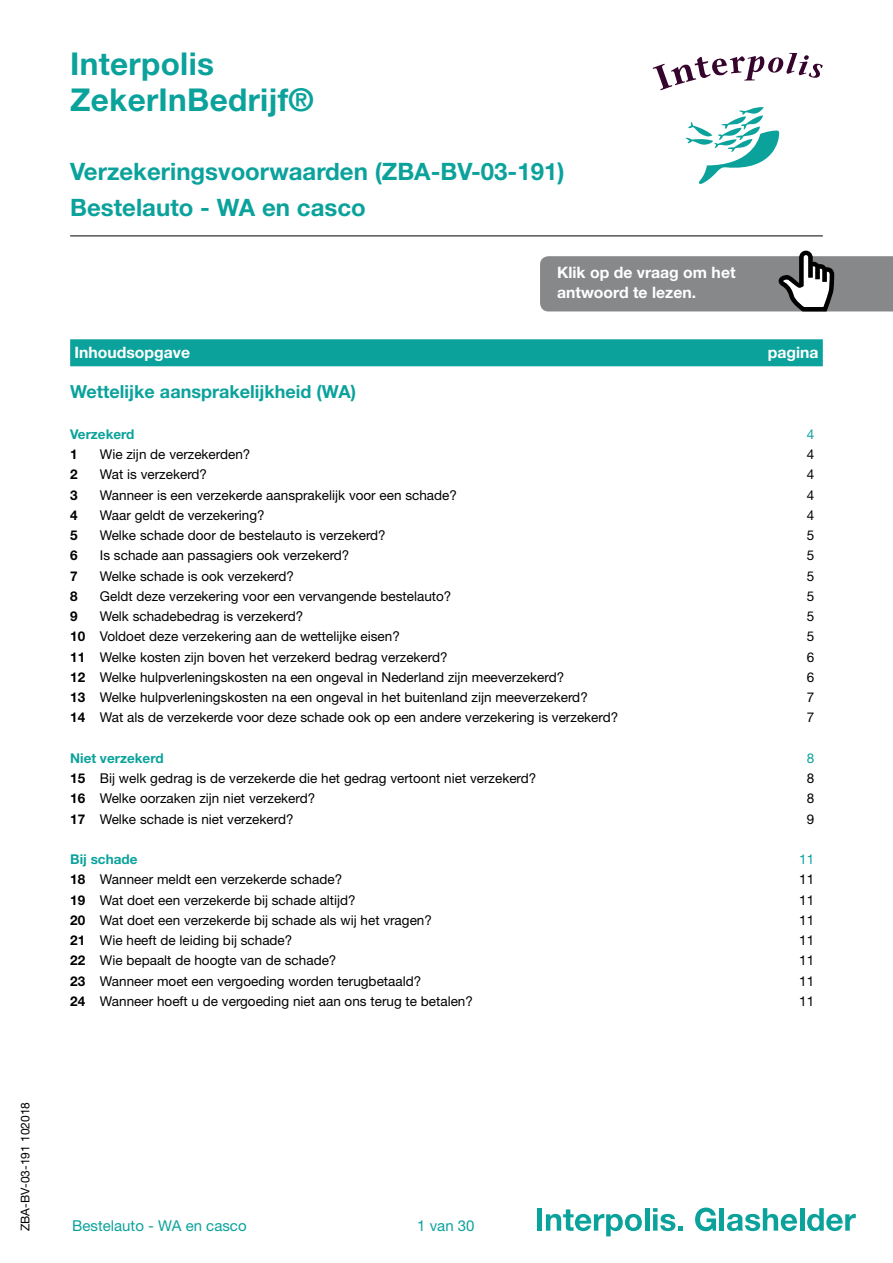
<style>
.page{position:relative;width:893px;height:1263px;background:#fff}
.page>*{position:absolute;margin:0;border:0;box-sizing:border-box;transform-origin:0 0}
.t1{font:700 31.5px/36px "Helvetica Neue LT Std";letter-spacing:.01em;color:#0ba29c}
.t2{font:700 24px/36px "Helvetica Neue LT Std";color:#0ba29c}
.t3{font:700 18px "Helvetica Neue LT Std";color:#0ba29c}
.t4{font:700 15.75px/20.2px "Helvetica Neue LT Std";color:#fff}
.t5{font:15px "Helvetica Neue LT Std";color:#0ba29c}
.t6{font:13.5px "Helvetica Neue LT Std";color:#000}
.t7{font:700 13.5px "Helvetica Neue LT Std";color:#0ba29c}
.t8{font:700 13.5px "Helvetica Neue LT Std";color:#000}
.t9{font:13.5px "Helvetica Neue LT Std";color:#0ba29c}
.t10{font:12px "Helvetica Neue LT Std";color:#000}
.s1{font-weight:700}
</style>
<div class="page">
<hr style="left:70px;top:236px;width:753px;height:1px;background:#000">
<div style="left:537px;top:1208px;width:5px;height:23px;background:#0ba29c"></div>
<svg style="left:546px;top:1209px;width:96px;height:27px"></svg>
<hr style="left:645px;top:1208px;width:4px;height:23px;background:#0ba29c">
<svg style="left:653px;top:1208px;width:30px;height:23px"></svg>
<svg style="left:695px;top:1207px;width:21px;height:24px"></svg>
<hr style="left:720px;top:1208px;width:4px;height:23px;background:#0ba29c">
<svg style="left:727px;top:1208px;width:70px;height:23px"></svg>
<hr style="left:800px;top:1208px;width:4px;height:23px;background:#0ba29c">
<svg style="left:807px;top:1208px;width:49px;height:23px"></svg>
<svg style="left:540px;top:251px;width:353px;height:60px;background:#909193"></svg>
<div style="left:70px;top:339px;width:753px;height:27px;background:#0ba29c"></div>
<svg style="left:653px;top:53px;width:170px;height:37px"></svg>
<svg style="left:685px;top:107px;width:95px;height:77px"></svg>
<p class="t10" style="left:18px;top:1231px;width:131px;rotate:-90deg">ZBA-BV-03-191 102018</p>
<h1 class="t1" style="left:70px;top:46px;width:245px">Interpolis<br>ZekerInBedrijf®</h1>
<h2 class="t2" style="left:70px;top:153px;width:496px">Verzekeringsvoorwaarden (ZBA-BV-03-191)<br>Bestelauto - WA en casco</h2>
<p class="t4" style="left:557px;top:262px;width:180px">Klik op de vraag om het antwoord te lezen.</p>
<p class="t4" style="left:74px;top:342px;width:117px">Inhoudsopgave</p>
<p class="t4" style="left:768px;top:342px;width:52px">pagina</p>
<h3 class="t3" style="left:70px;top:381px;width:288px">Wettelijke aansprakelijkheid (WA)</h3>
<p class="t7" style="left:70px;top:426px;width:66px">Verzekerd</p>
<p class="t9" style="left:807px;top:426px;width:9px">4</p>
<p class="t8" style="left:70px;top:446px;width:9px">1</p>
<p class="t6" style="left:100px;top:446px;width:152px">Wie zijn de verzekerden?</p>
<p class="t6" style="left:807px;top:446px;width:9px">4</p>
<p class="t8" style="left:70px;top:466px;width:9px">2</p>
<p class="t6" style="left:100px;top:466px;width:109px">Wat is verzekerd?</p>
<p class="t6" style="left:807px;top:466px;width:9px">4</p>
<p class="t8" style="left:70px;top:486px;width:9px">3</p>
<p class="t6" style="left:100px;top:487px;width:359px">Wanneer is een verzekerde aansprakelijk voor een schade?</p>
<p class="t6" style="left:807px;top:487px;width:9px">4</p>
<p class="t8" style="left:70px;top:507px;width:9px">4</p>
<p class="t6" style="left:100px;top:507px;width:166px">Waar geldt de verzekering?</p>
<p class="t6" style="left:807px;top:507px;width:9px">4</p>
<p class="t8" style="left:70px;top:527px;width:9px">5</p>
<p class="t6" style="left:100px;top:527px;width:287px">Welke schade door de bestelauto is verzekerd?</p>
<p class="t6" style="left:807px;top:527px;width:9px">5</p>
<p class="t8" style="left:70px;top:547px;width:9px">6</p>
<p class="t6" style="left:100px;top:547px;width:251px">Is schade aan passagiers ook verzekerd?</p>
<p class="t6" style="left:807px;top:547px;width:9px">5</p>
<p class="t8" style="left:70px;top:567px;width:9px">7</p>
<p class="t6" style="left:100px;top:568px;width:196px">Welke schade is ook verzekerd?</p>
<p class="t6" style="left:807px;top:568px;width:9px">5</p>
<p class="t8" style="left:70px;top:588px;width:9px">8</p>
<p class="t6" style="left:100px;top:588px;width:353px">Geldt deze verzekering voor een vervangende bestelauto?</p>
<p class="t6" style="left:807px;top:588px;width:9px">5</p>
<p class="t8" style="left:70px;top:608px;width:9px">9</p>
<p class="t6" style="left:100px;top:608px;width:205px">Welk schadebedrag is verzekerd?</p>
<p class="t6" style="left:807px;top:608px;width:9px">5</p>
<p class="t6" style="left:70px;top:628px;width:331px"><span class="s1">10</span> Voldoet deze verzekering aan de wettelijke eisen?</p>
<p class="t6" style="left:807px;top:628px;width:9px">5</p>
<p class="t6" style="left:70px;top:649px;width:379px"><span class="s1">11</span> Welke kosten zijn boven het verzekerd bedrag verzekerd?</p>
<p class="t6" style="left:807px;top:649px;width:9px">6</p>
<p class="t6" style="left:70px;top:669px;width:496px"><span class="s1">12</span> Welke hulpverleningskosten na een ongeval in Nederland zijn meeverzekerd?</p>
<p class="t6" style="left:807px;top:669px;width:9px">6</p>
<p class="t6" style="left:70px;top:689px;width:519px"><span class="s1">13</span> Welke hulpverleningskosten na een ongeval in het buitenland zijn meeverzekerd?</p>
<p class="t6" style="left:807px;top:689px;width:9px">7</p>
<p class="t6" style="left:70px;top:709px;width:550px"><span class="s1">14</span> Wat als de verzekerde voor deze schade ook op een andere verzekering is verzekerd?</p>
<p class="t6" style="left:807px;top:709px;width:9px">7</p>
<p class="t7" style="left:70px;top:750px;width:95px">Niet verzekerd</p>
<p class="t9" style="left:807px;top:750px;width:9px">8</p>
<p class="t6" style="left:70px;top:770px;width:468px"><span class="s1">15</span> Bij welk gedrag is de verzekerde die het gedrag vertoont niet verzekerd?</p>
<p class="t6" style="left:807px;top:770px;width:9px">8</p>
<p class="t6" style="left:70px;top:790px;width:247px"><span class="s1">16</span> Welke oorzaken zijn niet verzekerd?</p>
<p class="t6" style="left:807px;top:790px;width:9px">8</p>
<p class="t6" style="left:70px;top:811px;width:225px"><span class="s1">17</span> Welke schade is niet verzekerd?</p>
<p class="t6" style="left:807px;top:811px;width:9px">9</p>
<p class="t7" style="left:70px;top:851px;width:69px">Bij schade</p>
<p class="t9" style="left:799px;top:851px;width:17px">11</p>
<p class="t6" style="left:70px;top:871px;width:274px"><span class="s1">18</span> Wanneer meldt een verzekerde schade?</p>
<p class="t6" style="left:799px;top:871px;width:17px">11</p>
<p class="t6" style="left:70px;top:892px;width:287px"><span class="s1">19</span> Wat doet een verzekerde bij schade altijd?</p>
<p class="t6" style="left:799px;top:892px;width:17px">11</p>
<p class="t6" style="left:70px;top:912px;width:363px"><span class="s1">20</span> Wat doet een verzekerde bij schade als wij het vragen?</p>
<p class="t6" style="left:799px;top:912px;width:17px">11</p>
<p class="t6" style="left:70px;top:932px;width:224px"><span class="s1">21</span> Wie heeft de leiding bij schade?</p>
<p class="t6" style="left:799px;top:932px;width:17px">11</p>
<p class="t6" style="left:70px;top:952px;width:268px"><span class="s1">22</span> Wie bepaalt de hoogte van de schade?</p>
<p class="t6" style="left:799px;top:952px;width:17px">11</p>
<p class="t6" style="left:70px;top:973px;width:353px"><span class="s1">23</span> Wanneer moet een vergoeding worden terugbetaald?</p>
<p class="t6" style="left:799px;top:973px;width:17px">11</p>
<p class="t6" style="left:70px;top:993px;width:404px"><span class="s1">24</span> Wanneer hoeft u de vergoeding niet aan ons terug te betalen?</p>
<p class="t6" style="left:799px;top:993px;width:17px">11</p>
<p class="t5" style="left:72px;top:1216px;width:176px">Bestelauto - WA en casco</p>
<p class="t5" style="left:417px;top:1217px;width:59px">1 van 30</p>
</div>
